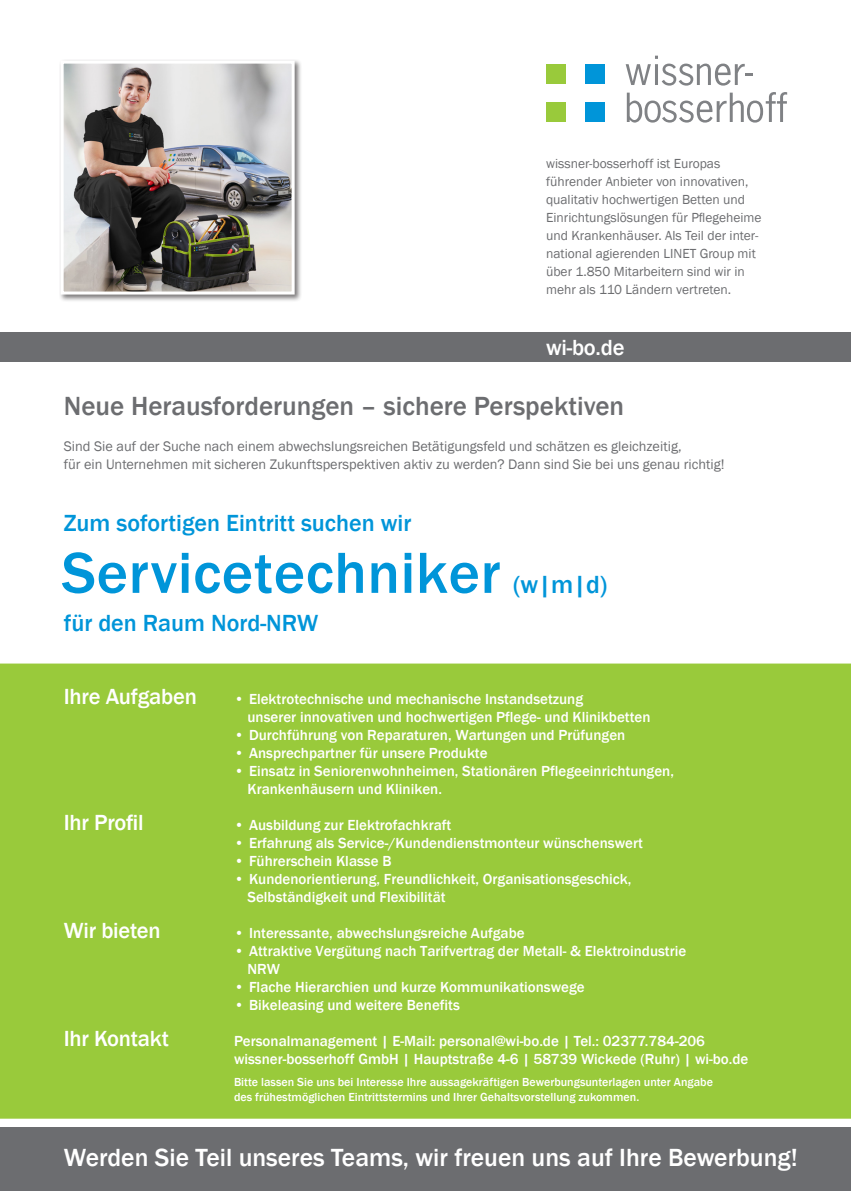
<style>
.page{position:relative;width:851px;height:1191px;background:#fff}
.page>*{position:absolute;margin:0;border:0;box-sizing:border-box;transform-origin:0 0}
.t1{font:500 60px "Franklin Gothic";letter-spacing:.01em;color:#0095d9}
.t2{font:500 27px "Franklin Gothic";color:#6c6d70}
.t3{font:500 25.5px "Franklin Gothic";color:#fff}
.t4{font:500 25.5px "Franklin Gothic";color:#0095d9}
.t5{font:500 24px "Franklin Gothic";color:#0095d9}
.t6{font:500 22.5px "Franklin Gothic";letter-spacing:-.01em;color:#fff}
.t7{font:500 15px/18px "Franklin Gothic";color:#fff}
.t8{font:14.25px/18px "Franklin Gothic";color:#6c6d70}
.t9{font:13.5px/18px "Franklin Gothic";color:#6c6d70}
.t10{font:500 12px/15px "Franklin Gothic";color:#fff}
</style>
<div class="page">
<div style="left:59px;top:59px;width:243px;height:243px;background:#231f20;opacity:.6"></div>
<img style="left:65px;top:65px;width:225px;height:225px">
<div style="left:61px;top:61px;width:233px;height:233px;border:3px solid #fff"></div>
<div style="left:0;top:1127px;width:850px;height:64px;background:#6c6d70"></div>
<div style="left:0;top:663px;width:850px;height:455px;background:#99ca3b"></div>
<div style="left:546px;top:103px;width:19px;height:19px;background:#99ca3b"></div>
<div style="left:584px;top:103px;width:20px;height:19px;background:#0095d9"></div>
<div style="left:546px;top:64px;width:19px;height:19px;background:#99ca3b"></div>
<div style="left:584px;top:64px;width:20px;height:19px;background:#0095d9"></div>
<svg style="left:626px;top:92px;width:161px;height:31px"></svg>
<svg style="left:625px;top:56px;width:127px;height:30px"></svg>
<div style="left:0;top:332px;width:850px;height:29px;background:#6c6d70"></div>
<p class="t9" style="left:546px;top:155px;width:217px">wissner-bosserhoff ist Europas führender Anbieter von innovativen, qualitativ hochwertigen Betten und Einrichtungslösungen für Pflegeheime und Krankenhäuser. Als Teil der inter&shy;national agierenden LINET Group mit über 1.850 Mitarbeitern sind wir in mehr als 110 Ländern vertreten.</p>
<h3 class="t6" style="left:546px;top:333px;width:80px">wi-bo.de</h3>
<h2 class="t2" style="left:64px;top:390px;width:562px">Neue Herausforderungen – sichere Perspektiven</h2>
<p class="t8" style="left:64px;top:438px;width:662px">Sind Sie auf der Suche nach einem abwechslungsreichen Betätigungsfeld und schätzen es gleichzeitig,<br>für ein Unternehmen mit sicheren Zukunftsperspektiven aktiv zu werden? Dann sind Sie bei uns genau richtig!</p>
<h3 class="t5" style="left:64px;top:508px;width:349px">Zum sofortigen Eintritt suchen wir</h3>
<h1 class="t1" style="left:62px;top:536px;width:440px">Servicetechniker</h1>
<h3 class="t5" style="left:64px;top:608px;width:256px">für den Raum Nord-NRW</h3>
<h3 class="t4" style="left:513px;top:568px;width:96px">(w|m|d)</h3>
<h3 class="t6" style="left:64px;top:682px;width:134px">Ihre Aufgaben</h3>
<h3 class="t6" style="left:64px;top:808px;width:81px">Ihr Profil</h3>
<h3 class="t6" style="left:64px;top:916px;width:98px">Wir bieten</h3>
<h3 class="t6" style="left:64px;top:1024px;width:107px">Ihr Kontakt</h3>
<p class="t7" style="left:247px;top:689px;width:404px;text-indent:-14px">• Elektrotechnische und mechanische Instandsetzung<br>unserer innovativen und hochwertigen Pflege- und Klinikbetten</p>
<p class="t7" style="left:234px;top:725px;width:393px">• Durchführung von Reparaturen, Wartungen und Prüfungen</p>
<p class="t7" style="left:234px;top:743px;width:255px">• Ansprechpartner für unsere Produkte</p>
<p class="t7" style="left:247px;top:761px;width:428px;text-indent:-13px">• Einsatz in Seniorenwohnheimen, Stationären Pflegeeinrichtungen,<br>Krankenhäusern und Kliniken.</p>
<p class="t7" style="left:234px;top:815px;width:219px">• Ausbildung zur Elektrofachkraft</p>
<p class="t7" style="left:234px;top:833px;width:410px">• Erfahrung als Service-/Kundendienstmonteur wünschenswert</p>
<p class="t7" style="left:234px;top:851px;width:159px">• Führerschein Klasse B</p>
<p class="t7" style="left:247px;top:869px;width:385px;text-indent:-14px">• Kundenorientierung, Freundlichkeit, Organisationsgeschick,<br>Selbständigkeit und Flexibilität</p>
<p class="t7" style="left:234px;top:923px;width:292px">• Interessante, abwechslungsreiche Aufgabe</p>
<p class="t7" style="left:247px;top:941px;width:440px;text-indent:-14px">• Attraktive Vergütung nach Tarifvertrag der Metall- &amp; Elektroindustrie<br>NRW</p>
<p class="t7" style="left:234px;top:977px;width:352px">• Flache Hierarchien und kurze Kommunikationswege</p>
<p class="t7" style="left:234px;top:995px;width:227px">• Bikeleasing und weitere Benefits</p>
<p class="t7" style="left:234px;top:1031px;width:515px">Personalmanagement | E-Mail: personal@wi-bo.de | Tel.: 02377.784-206 wissner-bosserhoff GmbH | Hauptstraße 4-6 | 58739 Wickede (Ruhr) | wi-bo.de</p>
<p class="t10" style="left:234px;top:1074px;width:480px">Bitte lassen Sie uns bei Interesse Ihre aussagekräftigen Bewerbungsunterlagen unter Angabe des frühestmöglichen Eintrittstermins und Ihrer Gehaltsvorstellung zukommen.</p>
<h3 class="t3" style="left:64px;top:1141px;width:735px">Werden Sie Teil unseres Teams, wir freuen uns auf Ihre Bewerbung!</h3>
</div>
